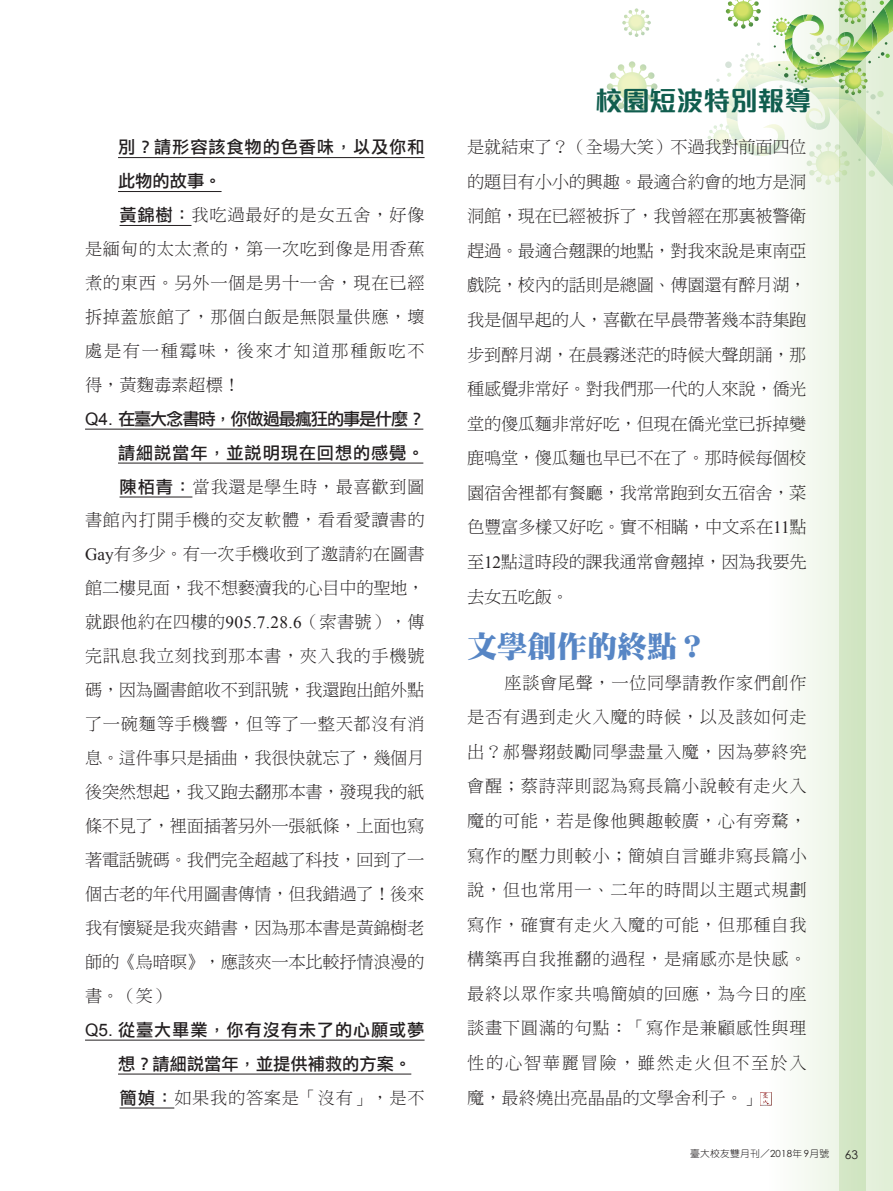
<style>
.page{position:relative;width:893px;height:1191px;background:#fff}
.page>*{position:absolute;margin:0;border:0;box-sizing:border-box;transform-origin:0 0}
.內文-中標{font:30px "DF Ming Std W12";color:#5786c5}
.t1{font:700 27px "M Finance HK";color:#105d4e}
.內文11_5{font:17.25px/34.5px "DF Ming Std W3";color:#231f20;text-align:justify}
.內文11_5-2{font:17.25px/33.9px "DF Li Hei Std W5";letter-spacing:.05em;color:#231f20}
.內文11_5-3{font:17.25px/33.9px "DF Li Hei Std W5";letter-spacing:-.07em;color:#231f20;text-align:right}
.內文11_5-4{font:17.25px "DF Ming Std W3";letter-spacing:.04em;color:#231f20}
.t2{font:12px "Century Gothic";color:#231f20}
.t3{font:9.75px "DF Yuan Std W3";letter-spacing:.025em;color:#231f20}
.s1{font-family:"DF Li Hei Std W5"}
.s2{font-family:"Arial"}
.s3{font-family:"Times New Roman"}
.s4{font-family:"Century Gothic"}
</style>
<div class="page">
<svg style="left:798px;top:197px;width:95px;height:994px;fill:#eff6ea"></svg>
<div style="left:839px;top:0;width:27px;height:1191px;background:#d2e5c3"></div>
<svg style="left:607px;top:61px;width:50px;height:51px"></svg>
<svg style="left:622px;top:8px;width:29px;height:29px"></svg>
<svg style="left:707px;top:0;width:186px;height:197px"></svg>
<hr style="left:118px;top:157px;width:307px;height:1px;background:#231f20">
<hr style="left:118px;top:191px;width:104px;height:1px;background:#231f20">
<hr style="left:120px;top:225px;width:71px;height:1px;background:#231f20">
<hr style="left:85px;top:429px;width:338px;height:1px;background:#231f20">
<hr style="left:118px;top:463px;width:305px;height:1px;background:#231f20">
<hr style="left:120px;top:497px;width:72px;height:1px;background:#231f20">
<hr style="left:85px;top:1039px;width:340px;height:1px;background:#231f20">
<hr style="left:118px;top:1073px;width:293px;height:1px;background:#231f20">
<hr style="left:120px;top:1107px;width:54px;height:1px;background:#231f20">
<img style="left:760px;top:1092px;width:12px;height:14px">
<p class="內文11_5-2" style="left:118px;top:130px;width:308px">別？請形容該食物的色香味，以及你和此物的故事。</p>
<p class="內文11_5" style="left:85px;top:197px;width:341px;line-height:33.9px;text-indent:34px"><span class="s1">黃錦樹：</span>我吃過最好的是女五舍，好像是緬甸的太太煮的，第一次吃到像是用香蕉煮的東西。另外一個是男十一舍，現在已經拆掉蓋旅館了，那個白飯是無限量供應，壞處是有一種霉味，後來才知道那種飯吃不得，黃麴毒素超標！</p>
<p class="內文11_5-3" style="left:85px;top:401px;width:341px"><span class="s2">Q4.</span> 在臺大念書時，你做過最瘋狂的事是什麼？請細說當年，並說明現在回想的感覺。</p>
<p class="內文11_5" style="left:85px;top:469px;width:341px;line-height:33.9px;text-indent:34px"><span class="s1">陳栢青：</span>當我還是學生時，最喜歡到圖書館內打開手機的交友軟體，看看愛讀書的<span class="s3">Gay</span>有多少。有一次手機收到了邀請約在圖書館二樓見面，我不想褻瀆我的心目中的聖地，就跟他約在四樓的<span class="s3">905.7.28.6</span>（索書號），傳完訊息我立刻找到那本書，夾入我的手機號碼，因為圖書館收不到訊號，我還跑出館外點了一碗麵等手機響，但等了一整天都沒有消息。這件事只是插曲，我很快就忘了，幾個月後突然想起，我又跑去翻那本書，發現我的紙條不見了，裡面插著另外一張紙條，上面也寫著電話號碼。我們完全超越了科技，回到了一個古老的年代用圖書傳情，但我錯過了！後來我有懷疑是我夾錯書，因為那本書是黃錦樹老師的《烏暗暝》，應該夾一本比較抒情浪漫的書。（笑）</p>
<p class="內文11_5-2" style="left:118px;top:1012px;width:308px;text-indent:-33px"><span class="s2">Q5.</span> 從臺大畢業，你有沒有未了的心願或夢想？請細說當年，並提供補救的方案。</p>
<p class="內文11_5-4" style="left:120px;top:1088px;width:307px"><span class="s1">簡媜：</span>如果我的答案是「沒有」，是不</p>
<h2 class="t1" style="left:595px;top:80px;width:218px">校園短波特別報導</h2>
<p class="內文11_5" style="left:467px;top:129px;width:341px">是就結束了？（全場大笑）不過我對前面四位的題目有小小的興趣。最適合約會的地方是洞洞館，現在已經被拆了，我曾經在那裏被警衛趕過。最適合翹課的地點，對我來說是東南亞戲院，校內的話則是總圖、傅園還有醉月湖，我是個早起的人，喜歡在早晨帶著幾本詩集跑步到醉月湖，在晨霧迷茫的時候大聲朗誦，那種感覺非常好。對我們那一代的人來說，僑光堂的傻瓜麵非常好吃，但現在僑光堂已拆掉變鹿鳴堂，傻瓜麵也早已不在了。那時候每個校園宿舍裡都有餐廳，我常常跑到女五宿舍，菜色豐富多樣又好吃。實不相瞞，中文系在<span class="s3">11</span>點至<span class="s3">12</span>點這時段的課我通常會翹掉，因為我要先去女五吃飯。</p>
<p class="內文-中標" style="left:467px;top:629px;width:241px">文學創作的終點？</p>
<p class="內文11_5" style="left:467px;top:665px;width:341px;text-indent:38px">座談會尾聲，一位同學請教作家們創作是否有遇到走火入魔的時候，以及該如何走出？郝譽翔鼓勵同學盡量入魔，因為夢終究會醒；蔡詩萍則認為寫長篇小說較有走火入魔的可能，若是像他興趣較廣，心有旁騖，寫作的壓力則較小；簡媜自言雖非寫長篇小說，但也常用一、二年的時間以主題式規劃寫作，確實有走火入魔的可能，但那種自我構築再自我推翻的過程，是痛感亦是快感。最終以眾作家共鳴簡媜的回應，為今日的座談畫下圓滿的句點：「寫作是兼顧感性與理性的心智華麗冒險，雖然走火但不至於入魔，最終燒出亮晶晶的文學舍利子。」</p>
<p class="t3" style="left:690px;top:1148px;width:141px">臺大校友雙月刊／<span class="s4">2018</span>年<span class="s4">9</span>月號</p>
<p class="t2" style="left:845px;top:1147px;width:15px">63</p>
</div>
